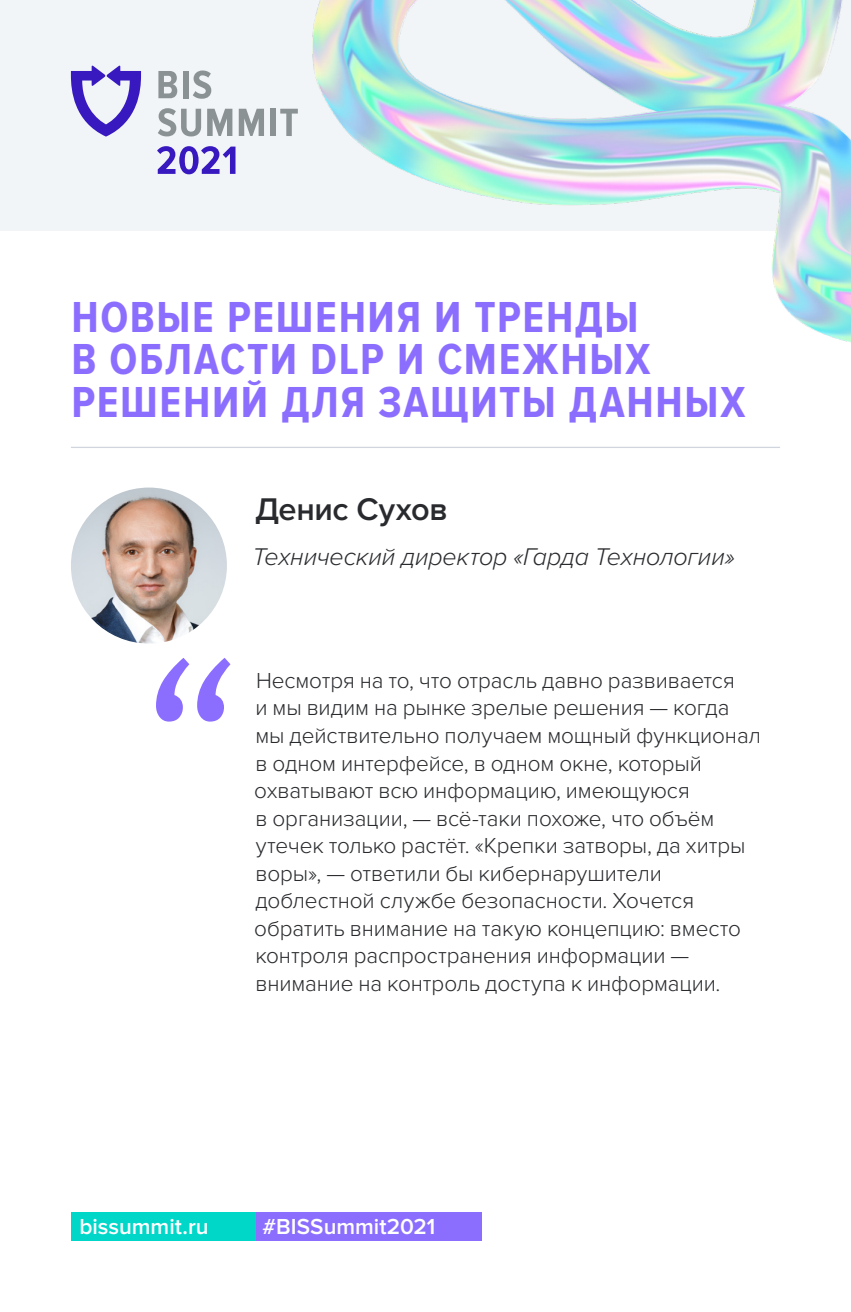
<style>
.page{position:relative;width:851px;height:1312px;background:#fff}
.page>*{position:absolute;margin:0;border:0;box-sizing:border-box;transform-origin:0 0}
.t1{font:700 45px/42.5px "Proxima Nova Cond";letter-spacing:.035em;color:#8c6eff}
.t2{font:600 32.5px "Proxima Nova";letter-spacing:-.01em;color:#282a2d}
.t3{font:italic 300 25px "Proxima Nova";letter-spacing:-.005em;color:#282a2d}
.t4{font:300 22.5px/27.5px "Proxima Nova";letter-spacing:-.005em;color:#282a2d}
.t5{font:600 22.5px "Proxima Nova";color:#fff}
</style>
<div class="page">
<div style="left:0;top:0;width:850px;height:230px;background:#f2f5f7"></div>
<img style="left:312px;top:0;width:538px;height:342px">
<div style="left:255px;top:1212px;width:227px;height:28px;background:#8c6eff"></div>
<div style="left:71px;top:1212px;width:184px;height:28px;background:#00d7c8"></div>
<svg style="left:158px;top:71px;width:19px;height:27px"></svg>
<div style="left:183px;top:71px;width:5px;height:27px;background:#8a9293"></div>
<svg style="left:193px;top:70px;width:18px;height:29px"></svg>
<svg style="left:158px;top:108px;width:43px;height:29px"></svg>
<svg style="left:207px;top:109px;width:25px;height:27px"></svg>
<svg style="left:239px;top:109px;width:25px;height:27px"></svg>
<div style="left:270px;top:109px;width:6px;height:27px;background:#8a9293"></div>
<svg style="left:280px;top:109px;width:18px;height:27px"></svg>
<svg style="left:71px;top:66px;width:70px;height:71px"></svg>
<svg style="left:157px;top:146px;width:78px;height:28px"></svg>
<svg style="left:156px;top:658px;width:74px;height:63px"></svg>
<hr style="left:71px;top:446px;width:709px;height:2px;background:#d0d5de">
<img style="left:71px;top:487px;width:156px;height:156px;border-radius:78px">
<p class="t1" style="left:71px;top:297px;width:675px">НОВЫЕ РЕШЕНИЯ И ТРЕНДЫ<br>В ОБЛАСТИ DLP И СМЕЖНЫХ<br>РЕШЕНИЙ ДЛЯ ЗАЩИТЫ ДАННЫХ</p>
<p class="t2" style="left:255px;top:490px;width:194px">Денис Сухов</p>
<p class="t3" style="left:252px;top:542px;width:483px">Технический директор «Гарда Технологии»</p>
<p class="t4" style="left:254px;top:666px;width:508px">Несмотря на то, что отрасль давно развивается<br>и мы видим на рынке зрелые решения — когда мы действительно получаем мощный функционал в одном интерфейсе, в одном окне, который охватывают всю информацию, имеющуюся<br>в организации, — всё‑таки похоже, что объём утечек только растёт. «Крепки затворы, да хитры воры», — ответили бы кибернарушители доблестной службе безопасности. Хочется обратить внимание на такую концепцию: вместо контроля распространения информации — внимание на контроль доступа к информации.</p>
<p class="t5" style="left:79px;top:1212px;width:130px">bissummit.ru</p>
<p class="t5" style="left:262px;top:1212px;width:174px">#BISSummit2021</p>
</div>
